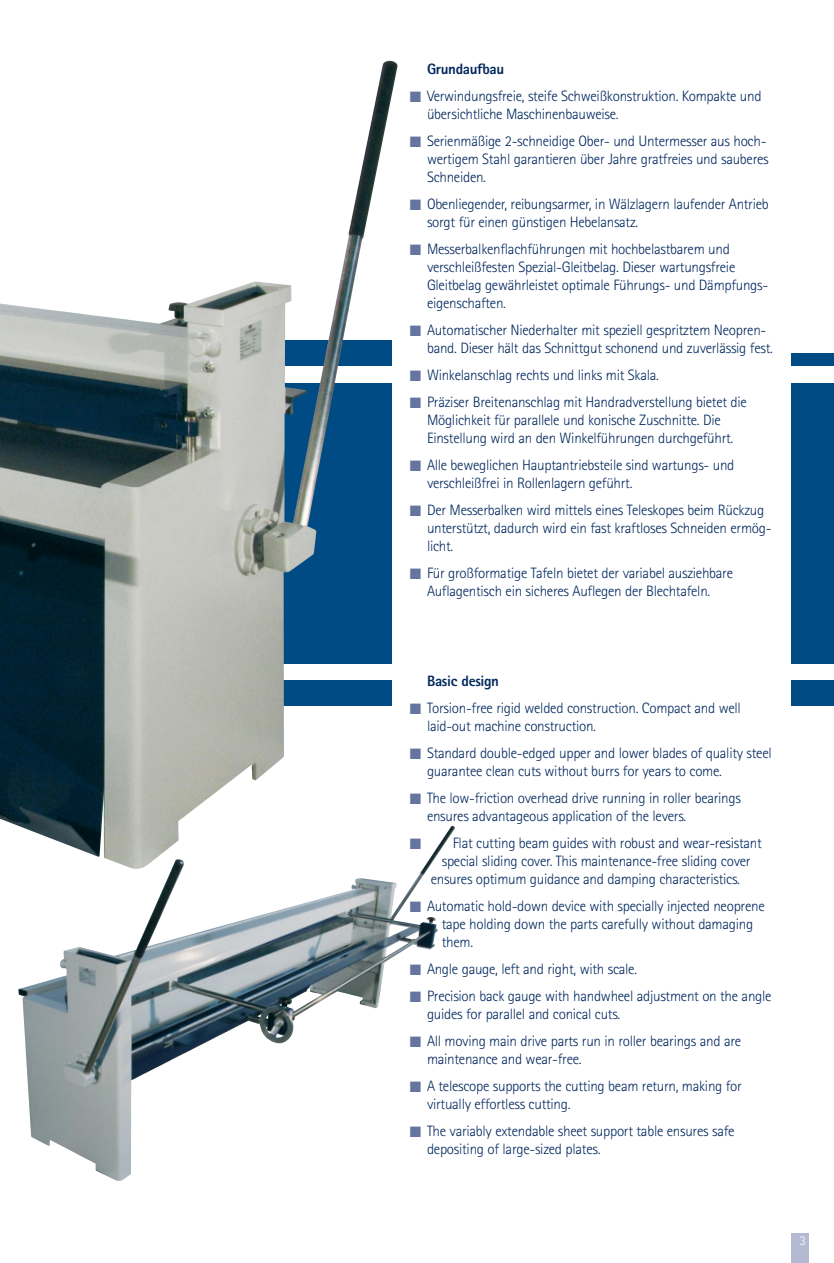
<style>
.page{position:relative;width:834px;height:1263px;background:#fff}
.page>*{position:absolute;margin:0;border:0;box-sizing:border-box;transform-origin:0 0}
.t1{font:300 15px/18px "AT Rotis Sans Serif";letter-spacing:-.02em;color:#00275d}
.t2{font:800 15px "AT Rotis Sans Serif";letter-spacing:-.02em;color:#00275d}
.t3{font:15px "Zapf Dingbats";color:#65759f}
.t4{font:300 13.5px "AT Rotis Sans Serif";color:#fff}
.s1{color:#65759f}
</style>
<div class="page">
<div style="left:791px;top:680px;width:42px;height:26px;background:#004b84"></div>
<div style="left:791px;top:353px;width:42px;height:13px;background:#004b84"></div>
<div style="left:791px;top:383px;width:42px;height:280px;background:#004b84"></div>
<img style="left:0;top:60px;width:397px;height:766px">
<div style="left:791px;top:1233px;width:17px;height:30px;background:#b3bad2"></div>
<img style="left:18px;top:825px;width:437px;height:356px">
<p class="t2" style="left:427px;top:64px;width:79px">Grundaufbau</p>
<p class="t1" style="left:427px;top:88px;width:336px;text-indent:-17px"><span class="s1">■</span> Verwindungsfreie, steife Schweißkonstruktion. Kompakte und übersichtliche Maschinenbauweise.</p>
<p class="t1" style="left:427px;top:133px;width:343px;text-indent:-17px"><span class="s1">■</span> Serienmäßige 2-schneidige Ober- und Untermesser aus hoch&shy;wertigem Stahl garantieren über Jahre gratfreies und sauberes<br>Schneiden.</p>
<p class="t1" style="left:427px;top:196px;width:343px;text-indent:-17px"><span class="s1">■</span> Obenliegender, reibungsarmer, in Wälzlagern laufender Antrieb sorgt für einen günstigen Hebelansatz.</p>
<p class="t1" style="left:427px;top:241px;width:343px;text-indent:-17px"><span class="s1">■</span> Messerbalkenflachführungen mit hochbelastbarem und verschleißfesten Spezial-Gleitbelag. Dieser wartungsfreie Gleitbelag gewährleistet optimale Führungs- und Dämpfungs&shy;eigenschaften.</p>
<p class="t1" style="left:427px;top:322px;width:347px;text-indent:-17px"><span class="s1">■</span> Automatischer Niederhalter mit speziell gespritztem Neopren&shy;band. Dieser hält das Schnittgut schonend und zuverlässig fest.</p>
<p class="t1" style="left:410px;top:367px;width:250px"><span class="s1">■</span> Winkelanschlag rechts und links mit Skala.</p>
<p class="t1" style="left:427px;top:394px;width:321px;text-indent:-17px"><span class="s1">■</span> Präziser Breitenanschlag mit Handradverstellung bietet die<br>Möglichkeit für parallele und konische Zuschnitte. Die<br>Einstellung wird an den Winkelführungen durchgeführt.</p>
<p class="t1" style="left:427px;top:457px;width:309px;text-indent:-17px"><span class="s1">■</span> Alle beweglichen Hauptantriebsteile sind wartungs- und verschleißfrei in Rollenlagern geführt.</p>
<p class="t1" style="left:427px;top:502px;width:346px;text-indent:-17px"><span class="s1">■</span> Der Messerbalken wird mittels eines Teleskopes beim Rückzug unterstützt, dadurch wird ein fast kraftloses Schneiden ermög&shy;licht.</p>
<p class="t1" style="left:410px;top:565px;width:324px;text-align:center"><span class="s1">■</span> Für großformatige Tafeln bietet der variabel ausziehbare<br>Auflagentisch ein sicheres Auflegen der Blechtafeln.</p>
<p class="t2" style="left:427px;top:676px;width:74px">Basic design</p>
<p class="t1" style="left:427px;top:700px;width:315px;text-indent:-17px"><span class="s1">■</span> Torsion-free rigid welded construction. Compact and well laid-out machine construction.</p>
<p class="t1" style="left:427px;top:745px;width:346px;text-indent:-17px"><span class="s1">■</span> Standard double-edged upper and lower blades of quality steel guarantee clean cuts without burrs for years to come.</p>
<p class="t1" style="left:427px;top:790px;width:315px;text-indent:-17px"><span class="s1">■</span> The low-friction overhead drive running in roller bearings ensures advantageous application of the levers.</p>
<p class="t1" style="left:453px;top:835px;width:310px">Flat cutting beam guides with robust and wear-resistant</p>
<p class="t1" style="left:441px;top:853px;width:310px">special sliding cover. This maintenance-free sliding cover</p>
<p class="t1" style="left:430px;top:871px;width:311px">ensures optimum guidance and damping characteristics.</p>
<p class="t1" style="left:441px;top:898px;width:324px;text-indent:-32px"><span class="s1">■</span> Automatic hold-down device with specially injected neoprene tape holding down the parts carefully without damaging them.</p>
<p class="t1" style="left:410px;top:961px;width:229px"><span class="s1">■</span> Angle gauge, left and right, with scale.</p>
<p class="t1" style="left:427px;top:988px;width:346px;text-indent:-17px"><span class="s1">■</span> Precision back gauge with handwheel adjustment on the angle guides for parallel and conical cuts.</p>
<p class="t1" style="left:427px;top:1033px;width:316px;text-indent:-17px"><span class="s1">■</span> All moving main drive parts run in roller bearings and are maintenance and wear-free.</p>
<p class="t1" style="left:427px;top:1078px;width:316px;text-indent:-17px"><span class="s1">■</span> A telescope supports the cutting beam return, making for virtually effortless cutting.</p>
<p class="t1" style="left:427px;top:1123px;width:309px;text-indent:-17px"><span class="s1">■</span> The variably extendable sheet support table ensures safe depositing of large-sized plates.</p>
<p class="t3" style="left:410px;top:837px;width:13px">■</p>
<p class="t4" style="left:799px;top:1236px;width:8px">3</p>
</div>
